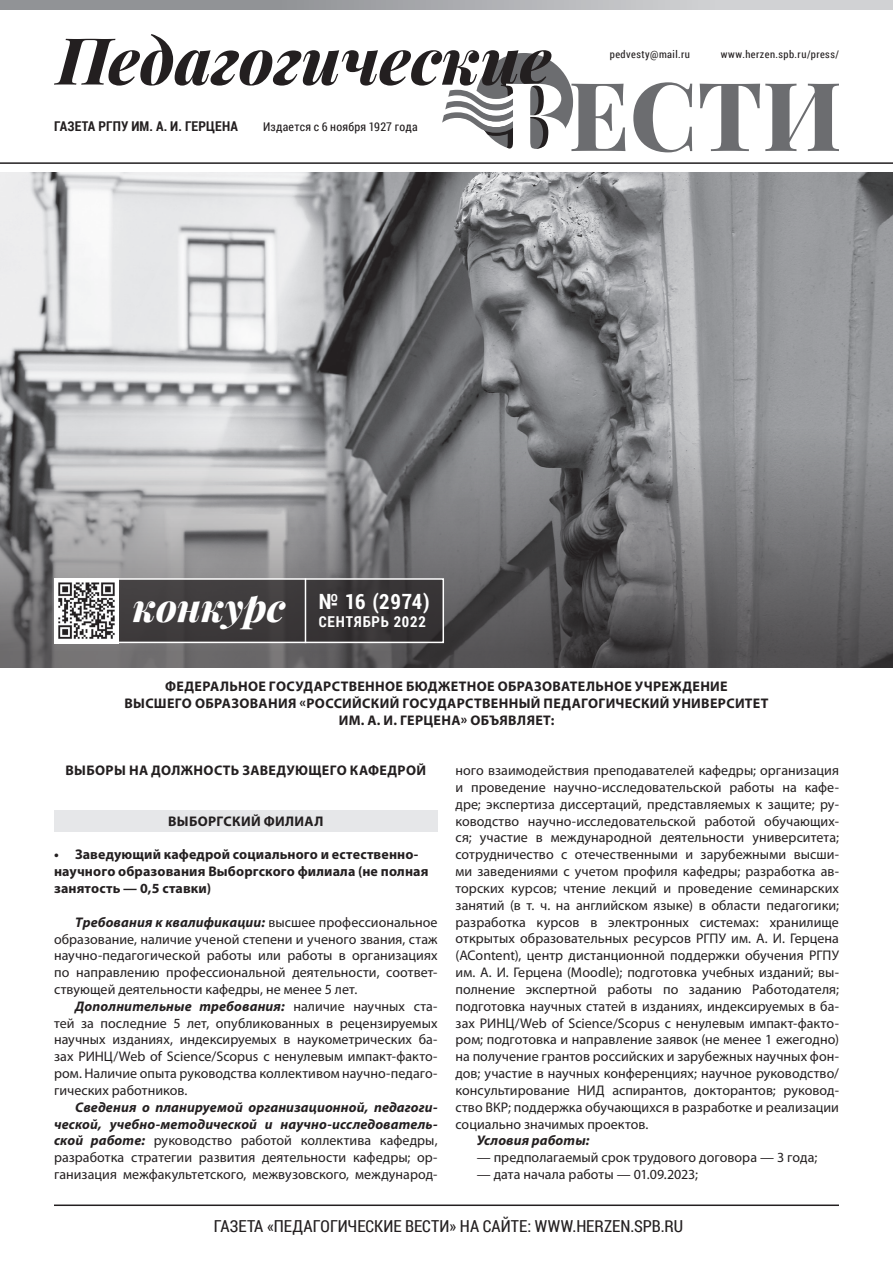
<style>
.page{position:relative;width:893px;height:1263px;background:#fff}
.page>*{position:absolute;margin:0;border:0;box-sizing:border-box;transform-origin:0 0}
.t1{font:700 21px "Roboto Condensed";letter-spacing:.015em;color:#fff}
.t2{font:16.5px "Roboto Condensed";color:#231f20}
.t3{font:700 15px "Roboto Condensed";letter-spacing:.06em;color:#fff}
.t4{font:13.95px/16.8px "Myriad Pro";letter-spacing:.005em;color:#231f20;text-align:justify}
.t5{font:700 13.95px/16.8px "Myriad Pro";letter-spacing:.02em;color:#231f20;text-align:center}
.t6{font:italic 700 13.95px "Myriad Pro";letter-spacing:.01em;color:#231f20}
.t7{font:700 13.5px "Roboto Condensed";letter-spacing:.01em;color:#231f20}
.t8{font:12px "Roboto Condensed";letter-spacing:.02em;color:#231f20}
.t9{font:10.5px "Roboto Condensed";letter-spacing:.045em;color:#231f20}
.s1{font-family:"Playfair Display";font-weight:800;font-style:italic;font-size:39px}
.s2{font-weight:700;font-style:italic}
</style>
<div class="page">
<hr style="left:54px;top:1204px;width:785px;height:2px;background:#231f20">
<img style="left:0;top:172px;width:893px;height:252px">
<svg style="left:0;top:424px;width:893px;height:243px;background:#7b7a7c"></svg>
<div style="left:54px;top:811px;width:384px;height:21px;background:#e6e7e9"></div>
<svg style="left:633px;top:82px;width:59px;height:70px"></svg>
<svg style="left:700px;top:84px;width:139px;height:67px"></svg>
<svg style="left:54px;top:34px;width:571px;height:117px"></svg>
<svg style="left:0;top:0;width:893px;height:10px;background:#adaeb1"></svg>
<hr style="left:0;top:162px;width:893px;height:2px;background:#231f20">
<div style="left:55px;top:579px;width:388px;height:63px;background:#3c393a"></div>
<div style="left:54px;top:578px;width:390px;height:65px;border:2px solid #fff"></div>
<hr style="left:305px;top:578px;width:1px;height:65px;background:#fff">
<img style="left:54px;top:578px;width:65px;height:65px">
<p class="t7" style="left:54px;top:117px;width:185px">ГАЗЕТА РГПУ ИМ. А. И. ГЕРЦЕНА</p>
<p class="t8" style="left:263px;top:118px;width:156px">Издается с 6 ноября 1927 года</p>
<p class="t9" style="left:610px;top:47px;width:82px">pedvesty@mail.ru</p>
<p class="t9" style="left:721px;top:47px;width:120px">www.herzen.spb.ru/press/</p>
<h1 class="t1" style="left:133px;top:587px;width:298px"><span class="s1">конкурс</span> № 16 (2974)</h1>
<p class="t3" style="left:319px;top:611px;width:109px">СЕНТЯБРЬ 2022</p>
<p class="t5" style="left:124px;top:677px;width:646px">ФЕДЕРАЛЬНОЕ ГОСУДАРСТВЕННОЕ БЮДЖЕТНОЕ ОБРАЗОВАТЕЛЬНОЕ УЧРЕЖДЕНИЕ<br>ВЫСШЕГО ОБРАЗОВАНИЯ «РОССИЙСКИЙ ГОСУДАРСТВЕННЫЙ ПЕДАГОГИЧЕСКИЙ УНИВЕРСИТЕТ<br>ИМ. А. И. ГЕРЦЕНА» ОБЪЯВЛЯЕТ:</p>
<p class="t5" style="left:66px;top:762px;width:362px">ВЫБОРЫ НА ДОЛЖНОСТЬ ЗАВЕДУЮЩЕГО КАФЕДРОЙ</p>
<p class="t5" style="left:168px;top:812px;width:157px">ВЫБОРГСКИЙ ФИЛИАЛ</p>
<p class="t5" style="left:54px;top:846px;width:376px;text-align:left">• Заведующий кафедрой социального и естественно&shy;научного образования Выборгского филиала (не полная занятость — 0,5 ставки)</p>
<p class="t4" style="left:54px;top:913px;width:385px;text-indent:21px"><span class="s2">Требования к квалификации:</span> высшее профессиональное образование, наличие ученой степени и ученого звания, стаж научно-педагогической работы или работы в организациях по направлению профессиональной деятельности, соответ&shy;ствующей деятельности кафедры, не менее 5 лет.</p>
<p class="t4" style="left:54px;top:997px;width:385px;text-indent:21px"><span class="s2">Дополнительные требования:</span> наличие научных ста&shy;тей за последние 5 лет, опубликованных в рецензируемых научных изданиях, индексируемых в наукометрических ба&shy;зах РИНЦ/Web of Science/Scopus с ненулевым импакт-факто&shy;ром. Наличие опыта руководства коллективом научно-педаго&shy;гических работников.</p>
<p class="t4" style="left:54px;top:1098px;width:385px;text-indent:21px"><span class="s2">Сведения о планируемой организационной, педагоги&shy;ческой, учебно-методической и научно-исследователь&shy;ской работе:</span> руководство работой коллектива кафедры, разработка стратегии развития деятельности кафедры; ор&shy;ганизация межфакультетского, межвузовского, международ-</p>
<p class="t4" style="left:455px;top:762px;width:385px">ного взаимодействия преподавателей кафедры; организация и проведение научно-исследовательской работы на кафе&shy;дре; экспертиза диссертаций, представляемых к защите; ру&shy;ководство научно-исследовательской работой обучающих&shy;ся; участие в международной деятельности университета; сотрудничество с отечественными и зарубежными высши&shy;ми заведениями с учетом профиля кафедры; разработка ав&shy;торских курсов; чтение лекций и проведение семинарских занятий (в т. ч. на английском языке) в области педагогики; разработка курсов в электронных системах: хранилище открытых образовательных ресурсов РГПУ им. А. И. Герцена (AContent), центр дистанционной поддержки обучения РГПУ им. А. И. Герцена (Moodle); подготовка учебных изданий; вы&shy;полнение экспертной работы по заданию Работодателя; подготовка научных статей в изданиях, индексируемых в ба&shy;зах РИНЦ/Web of Science/Scopus с ненулевым импакт-факто&shy;ром; подготовка и направление заявок (не менее 1 ежегодно) на получение грантов российских и зарубежных научных фон&shy;дов; участие в научных конференциях; научное руководство/ консультирование НИД аспирантов, докторантов; руковод&shy;ство ВКР; поддержка обучающихся в разработке и реализации социально значимых проектов.</p>
<p class="t6" style="left:477px;top:1132px;width:114px">Условия работы:</p>
<p class="t4" style="left:477px;top:1149px;width:342px">— предполагаемый срок трудового договора — 3 года;</p>
<p class="t4" style="left:477px;top:1166px;width:223px">— дата начала работы — 01.09.2023;</p>
<p class="t2" style="left:214px;top:1215px;width:471px">ГАЗЕТА «ПЕДАГОГИЧЕСКИЕ ВЕСТИ» НА САЙТЕ: WWW.HERZEN.SPB.RU</p>
</div>
